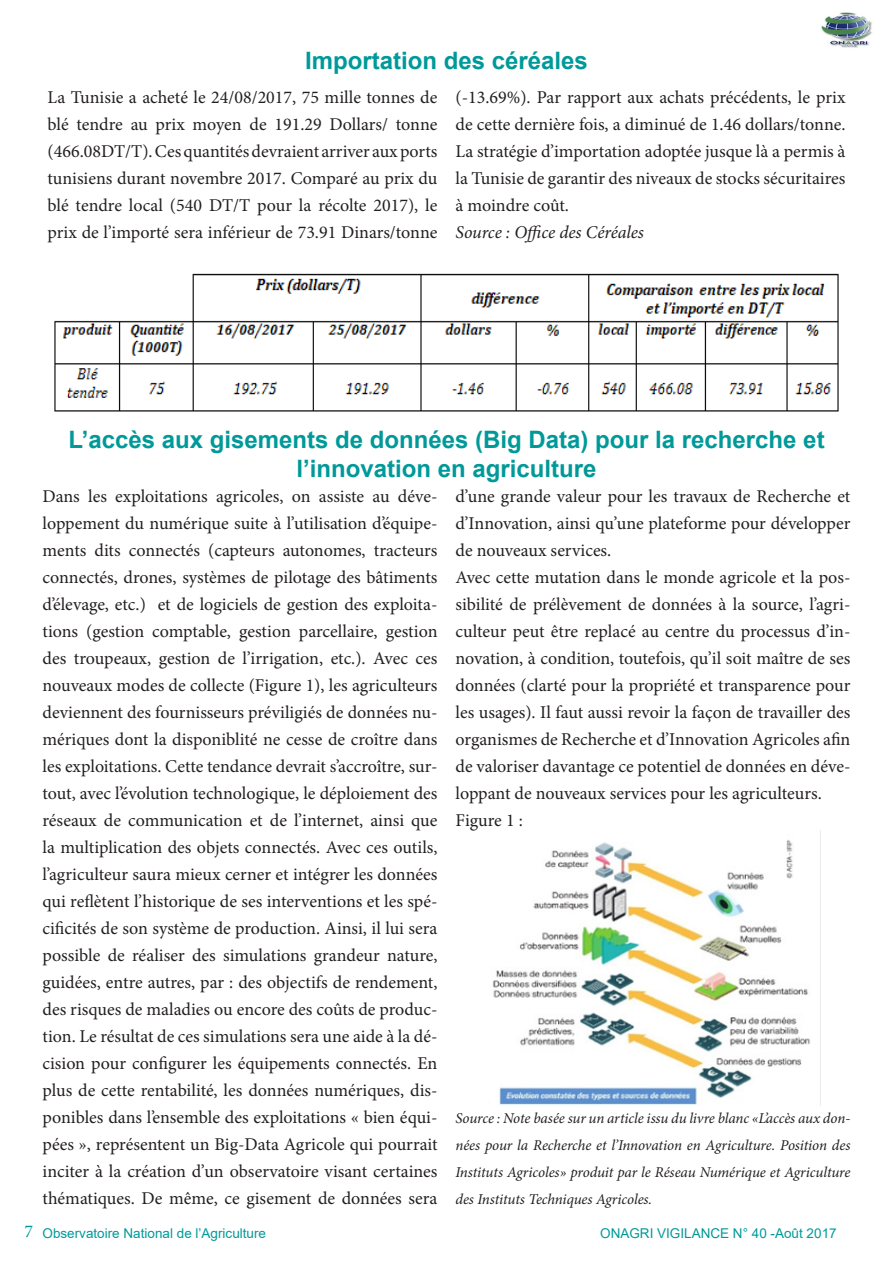
<style>
.page{position:relative;width:893px;height:1263px;background:#fff}
.page>*{position:absolute;margin:0;border:0;box-sizing:border-box;transform-origin:0 0}
.t1{font:700 24px/28.8px "Arial";color:#099;text-align:center}
.t2{font:18px/27px "Minion Pro";color:#231f20;text-align:justify}
.t3{font:italic 18px "Minion Pro";letter-spacing:-.005em;color:#231f20}
.t4{font:18px "Minion Pro";color:#099}
.t5{font:italic 15px/27px "Minion Pro";letter-spacing:-.01em;color:#231f20;text-align:justify}
.t6{font:13.5px "Arial";color:#099}
</style>
<div class="page">
<img style="left:821px;top:12px;width:51px;height:36px">
<img style="left:54px;top:273px;width:785px;height:139px">
<img style="left:493px;top:831px;width:328px;height:275px">
<p class="t1" style="left:305px;top:46px;width:284px">Importation des céréales</p>
<p class="t2" style="left:48px;top:84px;width:391px">La Tunisie a acheté le 24/08/2017, 75 mille tonnes de blé tendre au prix moyen de 191.29 Dollars/ tonne (466.08DT/T). Ces quantités devraient arriver aux ports tunisiens durant novembre 2017. Comparé au prix du blé tendre local (540 DT/T pour la récolte 2017), le prix de l’importé sera inférieur de 73.91 Dinars/tonne</p>
<p class="t2" style="left:455px;top:84px;width:391px">(-13.69%). Par rapport aux achats précédents, le prix de cette dernière fois, a diminué de 1.46 dollars/tonne.<br>La stratégie d’importation adoptée jusque là a permis à la Tunisie de garantir des niveaux de stocks sécuritaires à moindre coût.</p>
<p class="t3" style="left:455px;top:220px;width:190px">Source : Office des Céréales</p>
<p class="t1" style="left:68px;top:426px;width:758px">L’accès aux gisements de données (Big Data) pour la recherche et l’innovation en agriculture</p>
<p class="t2" style="left:43px;top:483px;width:396px">Dans les exploitations agricoles, on assiste au déve&shy;loppement du numérique suite à l’utilisation d’équipe&shy;ments dits connectés (capteurs autonomes, tracteurs connectés, drones, systèmes de pilotage des bâtiments d’élevage, etc.) et de logiciels de gestion des exploita&shy;tions (gestion comptable, gestion parcellaire, gestion des troupeaux, gestion de l’irrigation, etc.). Avec ces nouveaux modes de collecte (Figure 1), les agriculteurs deviennent des fournisseurs préviligiés de données nu&shy;mériques dont la disponiblité ne cesse de croître dans les exploitations. Cette tendance devrait s’accroître, sur&shy;tout, avec l’évolution technologique, le déploiement des réseaux de communication et de l’internet, ainsi que la multiplication des objets connectés. Avec ces outils, l’agriculteur saura mieux cerner et intégrer les données qui reflètent l’historique de ses interventions et les spé&shy;cificités de son système de production. Ainsi, il lui sera possible de réaliser des simulations grandeur nature, guidées, entre autres, par : des objectifs de rendement, des risques de maladies ou encore des coûts de produc&shy;tion. Le résultat de ces simulations sera une aide à la dé&shy;cision pour configurer les équipements connectés. En plus de cette rentabilité, les données numériques, dis&shy;ponibles dans l’ensemble des exploitations « bien équi&shy;pées », représentent un Big-Data Agricole qui pourrait inciter à la création d’un observatoire visant certaines thématiques. De même, ce gisement de données sera</p>
<p class="t2" style="left:455px;top:483px;width:396px">d’une grande valeur pour les travaux de Recherche et d’Innovation, ainsi qu’une plateforme pour développer de nouveaux services.</p>
<p class="t2" style="left:455px;top:564px;width:396px">Avec cette mutation dans le monde agricole et la pos&shy;sibilité de prélèvement de données à la source, l’agri&shy;culteur peut être replacé au centre du processus d’in&shy;novation, à condition, toutefois, qu’il soit maître de ses données (clarté pour la propriété et transparence pour les usages). Il faut aussi revoir la façon de travailler des organismes de Recherche et d’Innovation Agricoles afin de valoriser davantage ce potentiel de données en déve&shy;loppant de nouveaux services pour les agriculteurs.</p>
<p class="t2" style="left:455px;top:807px;width:69px">Figure 1 :</p>
<p class="t5" style="left:455px;top:1105px;width:396px">Source : Note basée sur un article issu du livre blanc «L’accès aux don&shy;nées pour la Recherche et l’Innovation en Agriculture. Position des Instituts Agricoles» produit par le Réseau Numérique et Agriculture des Instituts Techniques Agricoles.</p>
<p class="t4" style="left:25px;top:1219px;width:10px">7</p>
<p class="t6" style="left:43px;top:1224px;width:225px">Observatoire National de l’Agriculture</p>
<p class="t6" style="left:600px;top:1224px;width:238px">ONAGRI VIGILANCE N° 40 -Août 2017</p>
</div>
